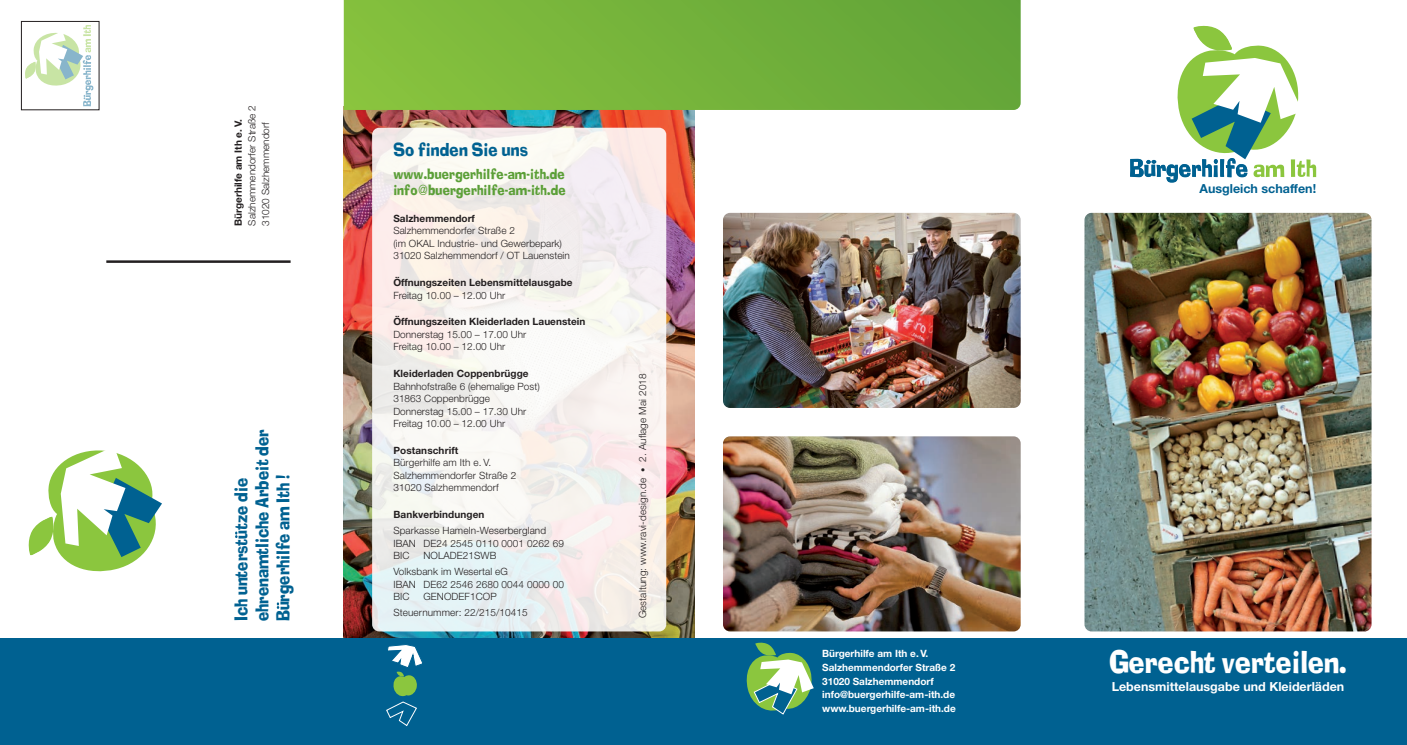
<style>
.page{position:relative;width:1407px;height:745px;background:#fff}
.page>*{position:absolute;margin:0;border:0;box-sizing:border-box;transform-origin:0 0}
.t1{font:30px "Ad Lib Th";color:#fff}
.t2{font:17.5px/21px "Ad Lib Th";color:#006191}
.t3{font:13.75px/16.2px "Ad Lib Th";letter-spacing:.01em;color:#5b9f37}
.t4{font:700 12.5px "Helvetica Neue LT";color:#fff}
.t5{font:700 12.5px "Helvetica Neue LT";color:#006191}
.t6{font:300 10px/12.5px "Helvetica Neue LT";letter-spacing:.005em;color:#231f20}
.t7{font:700 10px "Helvetica Neue LT";letter-spacing:.005em;color:#231f20}
.t8{font:700 10px/13.8px "Helvetica Neue LT";color:#fff}
.s1{font-size:8.75px}
</style>
<div class="page">
<img style="left:344px;top:110px;width:350px;height:528px">
<img style="left:723px;top:436px;width:297px;height:195px">
<div style="left:0;top:638px;width:1407px;height:106px;background:#006191"></div>
<svg style="left:386px;top:644px;width:36px;height:82px"></svg>
<svg style="left:25px;top:25px;width:69px;height:82px"></svg>
<svg style="left:746px;top:642px;width:68px;height:72px"></svg>
<svg style="left:1130px;top:25px;width:187px;height:158px"></svg>
<img style="left:723px;top:213px;width:297px;height:194px">
<svg style="left:344px;top:0;width:676px;height:110px;background:#74b23b"></svg>
<div style="left:372px;top:128px;width:294px;height:503px;background:linear-gradient(to bottom,#faf1ed,#eff1f0);border-radius:7px"></div>
<div style="left:21px;top:21px;width:78px;height:89px;border:1px solid #231f20"></div>
<hr style="left:106px;top:260px;width:185px;height:3px;background:#231f20">
<svg style="left:28px;top:450px;width:134px;height:122px"></svg>
<svg style="left:235px;top:531px;width:3px;height:6px"></svg>
<svg style="left:277px;top:602px;width:2px;height:6px"></svg>
<img style="left:1084px;top:213px;width:287px;height:418px">
<p class="t6" style="left:245px;top:226px;width:122px;line-height:13.8px;rotate:-90deg">Salzhemmendorfer Straße 2<br>31020 Salzhemmendorf</p>
<p class="t7" style="left:232px;top:226px;width:107px;rotate:-90deg">Bürgerhilfe am Ith e. V.</p>
<h2 class="t2" style="left:232px;top:621px;width:193px;rotate:-90deg">Ich unterstutze die ehrenamtliche Arbeit der<br>Burgerhilfe am Ith !</h2>
<h2 class="t2" style="left:393px;top:140px;width:136px">So finden Sie uns</h2>
<h3 class="t3" style="left:393px;top:167px;width:174px">www.buergerhilfe-am-ith.de info@buergerhilfe-am-ith.de</h3>
<p class="t7" style="left:393px;top:212px;width:83px">Salzhemmendorf</p>
<p class="t6" style="left:393px;top:224px;width:178px">Salzhemmendorfer Straße 2<br>(im OKAL Industrie- und Gewerbepark)<br>31020 Salzhemmendorf / OT Lauenstein</p>
<p class="t7" style="left:393px;top:276px;width:181px">Öffnungszeiten Lebensmittelausgabe</p>
<p class="t6" style="left:393px;top:288px;width:113px">Freitag 10.00 – 12.00 Uhr</p>
<p class="t7" style="left:393px;top:315px;width:194px">Öffnungszeiten Kleiderladen Lauenstein</p>
<p class="t6" style="left:393px;top:328px;width:134px">Donnerstag 15.00 – 17.00 Uhr<br>Freitag 10.00 – 12.00 Uhr</p>
<p class="t7" style="left:393px;top:367px;width:137px">Kleiderladen Coppenbrügge</p>
<p class="t6" style="left:393px;top:379px;width:148px">Bahnhofstraße 6 (ehemalige Post)<br>31863 Coppenbrügge<br>Donnerstag 15.00 – 17.30 Uhr<br>Freitag 10.00 – 12.00 Uhr</p>
<p class="t7" style="left:393px;top:444px;width:66px">Postanschrift</p>
<p class="t6" style="left:393px;top:456px;width:124px">Bürgerhilfe am Ith e. V.<br>Salzhemmendorfer Straße 2<br>31020 Salzhemmendorf</p>
<p class="t7" style="left:393px;top:508px;width:93px">Bankverbindungen</p>
<p class="t6" style="left:393px;top:524px;width:172px">Sparkasse Hameln-Weserbergland<br>IBAN DE24 2545 0110 0001 0262 69<br>BIC</p>
<p class="t6" style="left:393px;top:547px;width:116px;line-height:16px;text-indent:30px">NOLADE21SWB<br>Volksbank im Wesertal eG</p>
<p class="t6" style="left:393px;top:577px;width:172px">IBAN DE62 2546 2680 0044 0000 00<br>BIC</p>
<p class="t6" style="left:393px;top:588px;width:136px;line-height:16px;text-align:center">GENODEF1COP<br>Steuernummer: 22/215/10415</p>
<p class="t6" style="left:636px;top:618px;width:246px;rotate:-90deg">Gestaltung: www.ravi-design.de <span class="s1">•</span> 2. Auflage Mai 2018</p>
<p class="t5" style="left:1199px;top:181px;width:118px">Ausgleich schaffen!</p>
<p class="t8" style="left:822px;top:646px;width:135px">Bürgerhilfe am Ith e. V.<br>Salzhemmendorfer Straße 2<br>31020 Salzhemmendorf info@buergerhilfe-am-ith.de www.buergerhilfe-am-ith.de</p>
<h1 class="t1" style="left:1109px;top:648px;width:239px">Gerecht verteilen.</h1>
<p class="t4" style="left:1111px;top:678px;width:234px">Lebensmittelausgabe und Kleiderläden</p>
</div>
